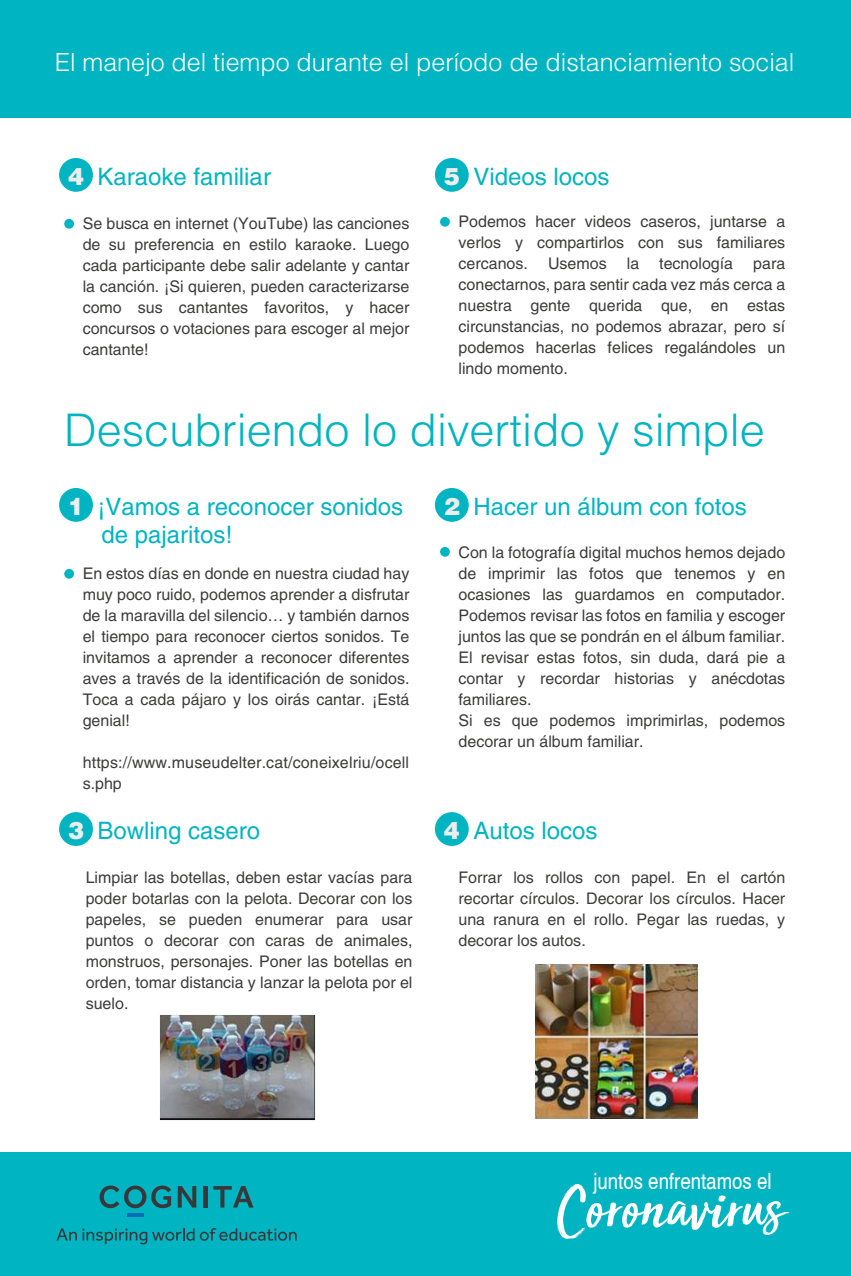
<style>
.page{position:relative;width:851px;height:1276px;background:#fff}
.page>*{position:absolute;margin:0;border:0;box-sizing:border-box;transform-origin:0 0}
.t1{font:66.1px "Sun Valley";color:#fff}
.t2{font:300 45px "Helvetica LT Std";color:#00b4c2}
.t3{font:300 25px "Helvetica LT Std";color:#fff}
.t4{font:24px/28.8px "Helvetica LT Std";color:#00b4c2}
.t5{font:21.9px "Helvetica Cnd";color:#fff}
.t6{font:16px/21px "Helvetica LT Std";color:#3c3c3b;text-align:justify}
.s1{font-weight:900;color:#eceeed}
</style>
<div class="page">
<div style="left:59px;top:158px;width:34px;height:34px;background:#00b4c2;border-radius:50%"></div>
<div style="left:0;top:0;width:850px;height:118px;background:#00b4c2"></div>
<div style="left:0;top:1151px;width:850px;height:124px;background:#00b4c2"></div>
<svg style="left:178px;top:1186px;width:18px;height:21px"></svg>
<hr style="left:203px;top:1186px;width:4px;height:21px;background:#38383a">
<svg style="left:100px;top:1185px;width:71px;height:23px"></svg>
<hr style="left:127px;top:1213px;width:16px;height:4px;background:#006eb7">
<svg style="left:213px;top:1186px;width:40px;height:21px"></svg>
<svg style="left:56px;top:1228px;width:138px;height:16px"></svg>
<svg style="left:200px;top:1228px;width:96px;height:12px"></svg>
<div style="left:64px;top:219px;width:10px;height:10px;background:#00b4c2;border-radius:50%"></div>
<div style="left:435px;top:158px;width:33px;height:34px;background:#00b4c2;border-radius:50%"></div>
<div style="left:440px;top:217px;width:10px;height:10px;background:#00b4c2;border-radius:50%"></div>
<div style="left:59px;top:488px;width:34px;height:34px;background:#00b4c2;border-radius:50%"></div>
<div style="left:64px;top:569px;width:10px;height:10px;background:#00b4c2;border-radius:50%"></div>
<div style="left:435px;top:488px;width:33px;height:34px;background:#00b4c2;border-radius:50%"></div>
<div style="left:440px;top:547px;width:10px;height:10px;background:#00b4c2;border-radius:50%"></div>
<div style="left:59px;top:812px;width:34px;height:34px;background:#00b4c2;border-radius:50%"></div>
<div style="left:435px;top:812px;width:33px;height:34px;background:#00b4c2;border-radius:50%"></div>
<img style="left:159px;top:1014px;width:156px;height:106px">
<img style="left:535px;top:964px;width:163px;height:155px">
<h3 class="t3" style="left:55px;top:47px;width:741px">El manejo del tiempo durante el período de distanciamiento social</h3>
<h3 class="t4" style="left:68px;top:162px;width:204px"><span class="s1">4</span> Karaoke familiar</h3>
<p class="t6" style="left:83px;top:212px;width:328px">Se busca en internet (YouTube) las canciones de su preferencia en estilo karaoke. Luego cada participante debe salir adelante y cantar la canción. ¡Si quieren, pueden caracterizarse como sus cantantes favoritos, y hacer concursos o votaciones para escoger al mejor cantante!</p>
<h3 class="t4" style="left:444px;top:162px;width:167px"><span class="s1">5</span> Videos locos</h3>
<p class="t6" style="left:458px;top:211px;width:328px">Podemos hacer videos caseros, juntarse a verlos y compartirlos con sus familiares cercanos.</p>
<p class="t6" style="left:548px;top:253px;width:60px">Usemos</p>
<p class="t6" style="left:626px;top:253px;width:14px">la</p>
<p class="t6" style="left:659px;top:253px;width:75px">tecnología</p>
<p class="t6" style="left:458px;top:253px;width:328px;text-indent:294px">para conectarnos, para sentir cada vez más cerca a nuestra gente querida que, en estas circunstancias, no podemos abrazar, pero sí podemos hacerlas felices regalándoles un lindo momento.</p>
<h2 class="t2" style="left:64px;top:402px;width:702px">Descubriendo lo divertido y simple</h2>
<h3 class="t4" style="left:101px;top:492px;width:303px;text-indent:-33px"><span class="s1">1</span> ¡Vamos a reconocer sonidos de pajaritos!</h3>
<p class="t6" style="left:83px;top:562px;width:328px">En estos días en donde en nuestra ciudad hay muy poco ruido, podemos aprender a disfrutar de la maravilla del silencio… y también darnos el tiempo para reconocer ciertos sonidos. Te invitamos a aprender a reconocer diferentes aves a través de la identificación de sonidos.<br>Toca a cada pájaro y los oirás cantar. ¡Está genial!</p>
<p class="t6" style="left:83px;top:751px;width:328px">https://www.museudelter.cat/coneixelriu/ocell s.php</p>
<h3 class="t4" style="left:444px;top:492px;width:304px"><span class="s1">2</span> Hacer un álbum con fotos</h3>
<p class="t6" style="left:458px;top:541px;width:328px;text-align:left">Con la fotografía digital muchos hemos dejado de imprimir las fotos que tenemos y en ocasiones las guardamos en computador.<br>Podemos revisar las fotos en familia y escoger juntos las que se pondrán en el álbum familiar.<br>El revisar estas fotos, sin duda, dará pie a contar y recordar historias y anécdotas familiares.<br>Si es que podemos imprimirlas, podemos decorar un álbum familiar.</p>
<h3 class="t4" style="left:68px;top:816px;width:194px"><span class="s1">3</span> Bowling casero</h3>
<h3 class="t4" style="left:444px;top:816px;width:155px"><span class="s1">4</span> Autos locos</h3>
<p class="t6" style="left:86px;top:867px;width:328px">Limpiar las botellas, deben estar vacías para poder botarlas con la pelota. Decorar con los papeles, se pueden enumerar para usar puntos o decorar con caras de animales, monstruos, personajes. Poner las botellas en orden, tomar distancia y lanzar la pelota por el suelo.</p>
<p class="t6" style="left:458px;top:867px;width:328px">Forrar los rollos con papel. En el cartón recortar círculos. Decorar los círculos. Hacer una ranura en el rollo. Pegar las ruedas, y decorar los autos.</p>
<h3 class="t5" style="left:593px;top:1167px;width:180px">juntos enfrentamos el</h3>
<h1 class="t1" style="left:558px;top:1152px;width:227px">Coronavirus</h1>
</div>
